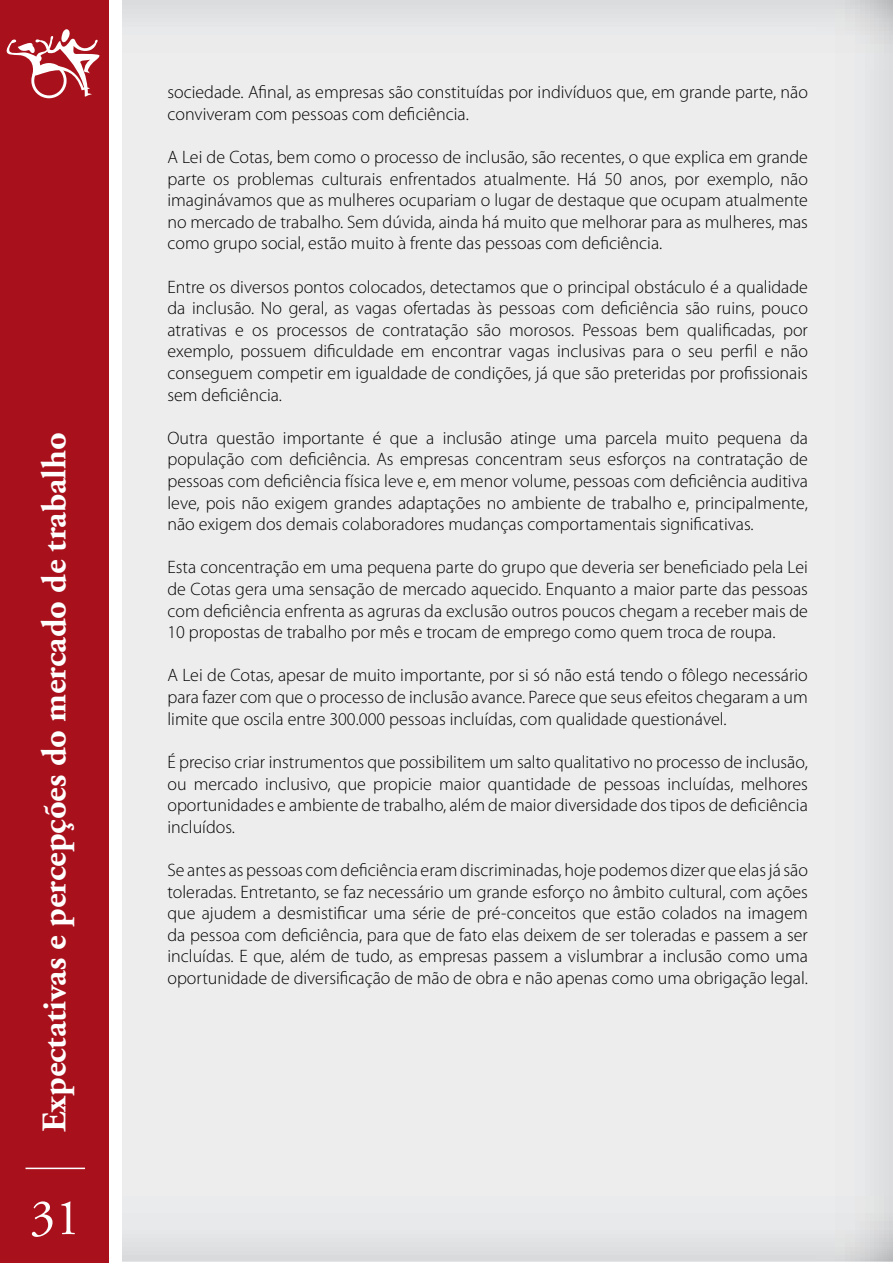
<style>
.page{position:relative;width:893px;height:1263px;background:#fff}
.page>*{position:absolute;margin:0;border:0;box-sizing:border-box;transform-origin:0 0}
.t1{font:51px "Adobe Garamond Pro";color:#fff}
.t2{font:700 34.5px "Adobe Garamond Pro";color:#fff}
.t3{font:300 18px/21.6px "Myriad Pro";color:#000;text-align:justify}
</style>
<div class="page">
<div style="left:122px;top:0;width:771px;height:1262px;background:#ededee"></div>
<div style="left:0;top:0;width:110px;height:1263px;background:#a8111c"></div>
<svg style="left:6px;top:29px;width:94px;height:69px"></svg>
<hr style="left:26px;top:1167px;width:59px;height:2px;background:#fff">
<h2 class="t2" style="left:35px;top:1132px;width:701px;rotate:-90deg">Expectativas e percepções do mercado de trabalho</h2>
<h1 class="t1" style="left:30px;top:1187px;width:53px">31</h1>
<p class="t3" style="left:167px;top:82px;width:642px">sociedade. Afinal, as empresas são constituídas por indivíduos que, em grande parte, não conviveram com pessoas com deficiência.</p>
<p class="t3" style="left:167px;top:147px;width:642px">A Lei de Cotas, bem como o processo de inclusão, são recentes, o que explica em grande parte os problemas culturais enfrentados atualmente. Há 50 anos, por exemplo, não imaginávamos que as mulheres ocupariam o lugar de destaque que ocupam atualmente no mercado de trabalho. Sem dúvida, ainda há muito que melhorar para as mulheres, mas como grupo social, estão muito à frente das pessoas com deficiência.</p>
<p class="t3" style="left:167px;top:276px;width:642px">Entre os diversos pontos colocados, detectamos que o principal obstáculo é a qualidade da inclusão. No geral, as vagas ofertadas às pessoas com deficiência são ruins, pouco atrativas e os processos de contratação são morosos. Pessoas bem qualificadas, por exemplo, possuem dificuldade em encontrar vagas inclusivas para o seu perfil e não conseguem competir em igualdade de condições, já que são preteridas por profissionais sem deficiência.</p>
<p class="t3" style="left:167px;top:427px;width:642px">Outra questão importante é que a inclusão atinge uma parcela muito pequena da população com deficiência. As empresas concentram seus esforços na contratação de pessoas com deficiência física leve e, em menor volume, pessoas com deficiência auditiva leve, pois não exigem grandes adaptações no ambiente de trabalho e, principalmente, não exigem dos demais colaboradores mudanças comportamentais significativas.</p>
<p class="t3" style="left:167px;top:557px;width:642px">Esta concentração em uma pequena parte do grupo que deveria ser beneficiado pela Lei de Cotas gera uma sensação de mercado aquecido. Enquanto a maior parte das pessoas com deficiência enfrenta as agruras da exclusão outros poucos chegam a receber mais de 10 propostas de trabalho por mês e trocam de emprego como quem troca de roupa.</p>
<p class="t3" style="left:167px;top:665px;width:642px">A Lei de Cotas, apesar de muito importante, por si só não está tendo o fôlego necessário para fazer com que o processo de inclusão avance. Parece que seus efeitos chegaram a um limite que oscila entre 300.000 pessoas incluídas, com qualidade questionável.</p>
<p class="t3" style="left:167px;top:751px;width:642px">É preciso criar instrumentos que possibilitem um salto qualitativo no processo de inclusão, ou mercado inclusivo, que propicie maior quantidade de pessoas incluídas, melhores oportunidades e ambiente de trabalho, além de maior diversidade dos tipos de deficiência incluídos.</p>
<p class="t3" style="left:167px;top:859px;width:642px">Se antes as pessoas com deficiência eram discriminadas, hoje podemos dizer que elas já são toleradas. Entretanto, se faz necessário um grande esforço no âmbito cultural, com ações que ajudem a desmistificar uma série de pré-conceitos que estão colados na imagem da pessoa com deficiência, para que de fato elas deixem de ser toleradas e passem a ser incluídas. E que, além de tudo, as empresas passem a vislumbrar a inclusão como uma oportunidade de diversificação de mão de obra e não apenas como uma obrigação legal.</p>
</div>
